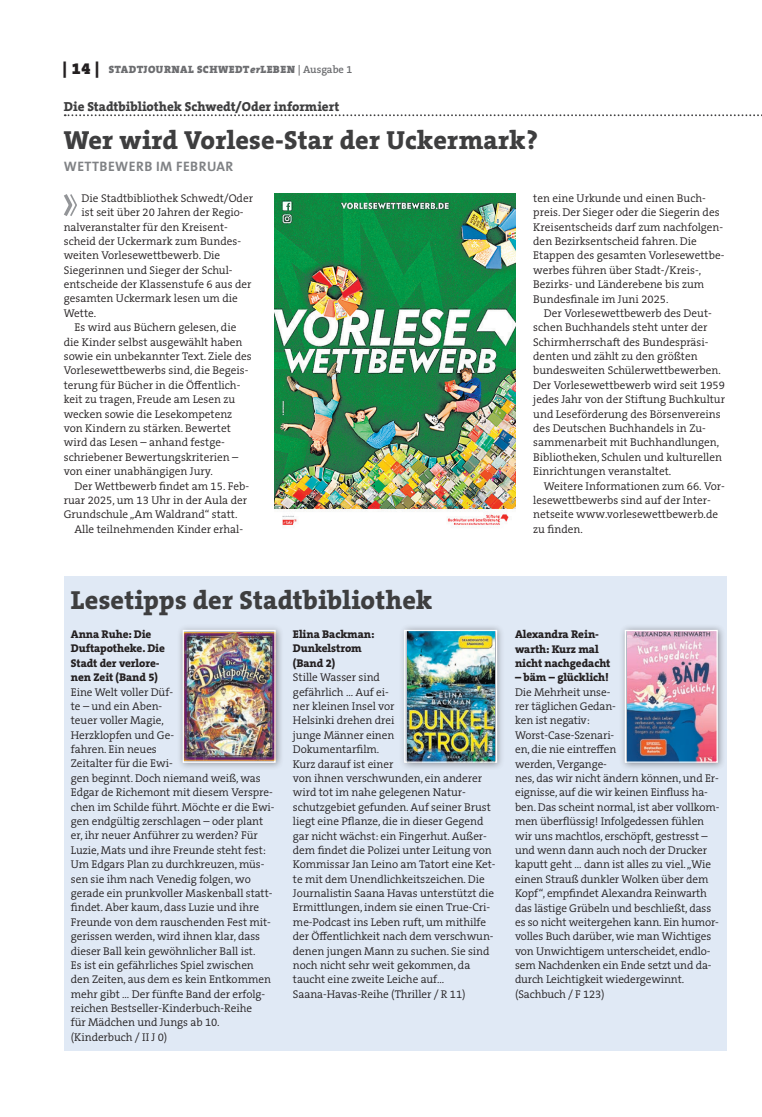
<style>
.page{position:relative;width:762px;height:1117px;background:#fff}
.page>*{position:absolute;margin:0;border:0;box-sizing:border-box;transform-origin:0 0}
.t1{font:800 26.25px "The Serif B W8";letter-spacing:.01em;color:#3e3e3f}
.t2{font:700 13.75px "The Sans B W7";letter-spacing:.035em;color:#808285}
.t3{font:800 13.12px "The Serif B W8";color:#3e3e3f}
.t4{font:300 11.25px/14.4px "The Serif B W4";letter-spacing:-.005em;color:#231f20}
.t5{font:800 11.25px/14.4px "The Serif B W8";letter-spacing:-.005em;color:#231f20}
.t6{font:900 10.62px "The Serif B W9";letter-spacing:.045em;color:#6c6d70}
.s1{font-size:16.25px;color:#231f20}
.s2{font-style:italic}
.s3{font-family:"The Serif B W6";font-weight:600}
</style>
<div class="page">
<svg style="left:65px;top:114px;width:697px;height:2px"></svg>
<div style="left:64px;top:575px;width:662px;height:475px;background:#e0e9f5"></div>
<div style="left:619px;top:624px;width:106px;height:146px;background:#231f20;opacity:.45"></div>
<img style="left:627px;top:631px;width:89px;height:129px">
<div style="left:625px;top:629px;width:93px;height:133px;border:1px solid #fff"></div>
<svg style="left:64px;top:194px;width:13px;height:22px"></svg>
<div style="left:398px;top:624px;width:107px;height:146px;background:#231f20;opacity:.45"></div>
<img style="left:407px;top:631px;width:88px;height:129px">
<div style="left:404px;top:629px;width:93px;height:133px;border:1px solid #fff"></div>
<div style="left:177px;top:624px;width:106px;height:146px;background:#231f20;opacity:.45"></div>
<img style="left:185px;top:632px;width:89px;height:128px">
<div style="left:183px;top:629px;width:93px;height:133px;border:1px solid #fff"></div>
<img style="left:275px;top:193px;width:240px;height:334px">
<p class="t6" style="left:63px;top:63px;width:291px"><span class="s1">| 14 |</span> STADTJOURNAL SCHWEDT<span class="s2">er</span>LEBEN <span class="s3">| Ausgabe 1</span></p>
<p class="t3" style="left:64px;top:97px;width:277px">Die Stadtbibliothek Schwedt/Oder informiert</p>
<h1 class="t1" style="left:64px;top:123px;width:476px">Wer wird Vorlese-Star der Uckermark?</h1>
<p class="t2" style="left:64px;top:157px;width:171px">WETTBEWERB IM FEBRUAR</p>
<p class="t4" style="left:82px;top:191px;width:173px">Die Stadtbibliothek Schwedt/Oder</p>
<p class="t4" style="left:82px;top:205px;width:164px">ist seit über 20 Jahren der Regio-</p>
<p class="t4" style="left:64px;top:219px;width:166px">nalveranstalter für den Kreisent-</p>
<p class="t4" style="left:64px;top:234px;width:179px">scheid der Uckermark zum Bundes-</p>
<p class="t4" style="left:64px;top:248px;width:158px">weiten Vorlesewettbewerb. Die</p>
<p class="t4" style="left:64px;top:263px;width:169px">Siegerinnen und Sieger der Schul-</p>
<p class="t4" style="left:64px;top:277px;width:189px">entscheide der Klassenstufe 6 aus der</p>
<p class="t4" style="left:64px;top:291px;width:176px">gesamten Uckermark lesen um die</p>
<p class="t4" style="left:64px;top:306px;width:34px">Wette.</p>
<p class="t4" style="left:74px;top:320px;width:163px">Es wird aus Büchern gelesen, die</p>
<p class="t4" style="left:64px;top:334px;width:180px">die Kinder selbst ausgewählt haben</p>
<p class="t4" style="left:64px;top:349px;width:189px">sowie ein unbekannter Text. Ziele des</p>
<p class="t4" style="left:64px;top:363px;width:186px">Vorlesewettbewerbs sind, die Begeis-</p>
<p class="t4" style="left:64px;top:378px;width:178px">terung für Bücher in die Öffentlich-</p>
<p class="t4" style="left:64px;top:392px;width:173px">keit zu tragen, Freude am Lesen zu</p>
<p class="t4" style="left:64px;top:406px;width:170px">wecken sowie die Lesekompetenz</p>
<p class="t4" style="left:64px;top:421px;width:169px">von Kindern zu stärken. Bewertet</p>
<p class="t4" style="left:64px;top:435px;width:162px">wird das Lesen – anhand festge-</p>
<p class="t4" style="left:64px;top:449px;width:176px">schriebener Bewertungskriterien –</p>
<p class="t4" style="left:64px;top:464px;width:151px">von einer unabhängigen Jury.</p>
<p class="t4" style="left:74px;top:478px;width:176px">Der Wettbewerb findet am 15. Feb-</p>
<p class="t4" style="left:64px;top:493px;width:185px">ruar 2025, um 13 Uhr in der Aula der</p>
<p class="t4" style="left:64px;top:507px;width:175px">Grundschule „Am Waldrand“ statt.</p>
<p class="t4" style="left:74px;top:521px;width:170px">Alle teilnehmenden Kinder erhal-</p>
<p class="t4" style="left:533px;top:191px;width:193px">ten eine Urkunde und einen Buch&shy;preis. Der Sieger oder die Siegerin des Kreisentscheids darf zum nachfolgen&shy;den Bezirksentscheid fahren. Die Etappen des gesamten Vorlesewettbe&shy;werbes führen über Stadt-/Kreis-, Bezirks- und Länderebene bis zum Bundesfinale im Juni 2025.</p>
<p class="t4" style="left:533px;top:306px;width:193px;text-indent:11px">Der Vorlesewettbewerb des Deut&shy;schen Buchhandels steht unter der Schirmherrschaft des Bundespräsi&shy;denten und zählt zu den größten bundesweiten Schülerwettbewerben.<br>Der Vorlesewettbewerb wird seit 1959 jedes Jahr von der Stiftung Buchkultur und Leseförderung des Börsenvereins des Deutschen Buchhandels in Zu&shy;sammenarbeit mit Buchhandlungen, Bibliotheken, Schulen und kulturellen Einrichtungen veranstaltet.</p>
<p class="t4" style="left:533px;top:478px;width:193px;text-indent:11px">Weitere Informationen zum 66. Vor&shy;lesewettbewerbs sind auf der Inter&shy;netseite www.vorlesewettbewerb.de zu finden.</p>
<h1 class="t1" style="left:71px;top:582px;width:363px">Lesetipps der Stadtbibliothek</h1>
<p class="t5" style="left:71px;top:626px;width:96px">Anna Ruhe: Die<br>Duftapotheke. Die<br>Stadt der verlore&shy;nen Zeit (Band 5)</p>
<p class="t4" style="left:71px;top:684px;width:205px">Eine Welt voller Düf-<br>te – und ein Aben-<br>teuer voller Magie,<br>Herzklopfen und Ge-<br>fahren. Ein neues<br>Zeitalter für die Ewi-<br>gen beginnt. Doch niemand weiß, was<br>Edgar de Richemont mit diesem Verspre&shy;chen im Schilde führt. Möchte er die Ewi&shy;gen endgültig zerschlagen – oder plant er, ihr neuer Anführer zu werden? Für<br>Luzie, Mats und ihre Freunde steht fest:<br>Um Edgars Plan zu durchkreuzen, müs&shy;sen sie ihm nach Venedig folgen, wo gerade ein prunkvoller Maskenball statt&shy;findet. Aber kaum, dass Luzie und ihre<br>Freunde von dem rauschenden Fest mit&shy;gerissen werden, wird ihnen klar, dass dieser Ball kein gewöhnlicher Ball ist.<br>Es ist ein gefährliches Spiel zwischen den Zeiten, aus dem es kein Entkommen mehr gibt … Der fünfte Band der erfolg&shy;reichen Bestseller-Kinderbuch-Reihe<br>für Mädchen und Jungs ab 10. (Kinderbuch / II J 0)</p>
<p class="t5" style="left:293px;top:626px;width:83px">Elina Backman:<br>Dunkelstrom (Band 2)</p>
<p class="t4" style="left:293px;top:670px;width:204px">Stille Wasser sind<br>gefährlich ... Auf ei-<br>ner kleinen Insel vor<br>Helsinki drehen drei<br>junge Männer einen<br>Dokumentarfilm.<br>Kurz darauf ist einer<br>von ihnen verschwunden, ein anderer wird tot im nahe gelegenen Natur&shy;schutzgebiet gefunden. Auf seiner Brust liegt eine Pflanze, die in dieser Gegend gar nicht wächst: ein Fingerhut. Außer&shy;dem findet die Polizei unter Leitung von<br>Kommissar Jan Leino am Tatort eine Ket&shy;te mit dem Unendlichkeitszeichen. Die<br>Journalistin Saana Havas unterstützt die<br>Ermittlungen, indem sie einen True-Cri&shy;me-Podcast ins Leben ruft, um mithilfe der Öffentlichkeit nach dem verschwun&shy;denen jungen Mann zu suchen. Sie sind noch nicht sehr weit gekommen, da taucht eine zweite Leiche auf…<br>Saana-Havas-Reihe (Thriller / R 11)</p>
<p class="t5" style="left:515px;top:627px;width:97px">Alexandra Rein&shy;warth: Kurz mal nicht nachgedacht</p>
<p class="t5" style="left:515px;top:670px;width:95px">– bäm – glücklich!</p>
<p class="t4" style="left:515px;top:684px;width:206px">Die Mehrheit unse-<br>rer täglichen Gedan-<br>ken ist negativ:<br>Worst-Case-Szenari-<br>en, die nie eintreffen<br>werden, Vergange-<br>nes, das wir nicht ändern können, und Er&shy;eignisse, auf die wir keinen Einfluss ha&shy;ben. Das scheint normal, ist aber vollkom&shy;men überflüssig! Infolgedessen fühlen wir uns machtlos, erschöpft, gestresst – und wenn dann auch noch der Drucker kaputt geht … dann ist alles zu viel. „Wie einen Strauß dunkler Wolken über dem Kopf“, empfindet Alexandra Reinwarth das lästige Grübeln und beschließt, dass es so nicht weitergehen kann. Ein humor&shy;volles Buch darüber, wie man Wichtiges von Unwichtigem unterscheidet, endlo&shy;sem Nachdenken ein Ende setzt und da&shy;durch Leichtigkeit wiedergewinnt. (Sachbuch / F 123)</p>
</div>
